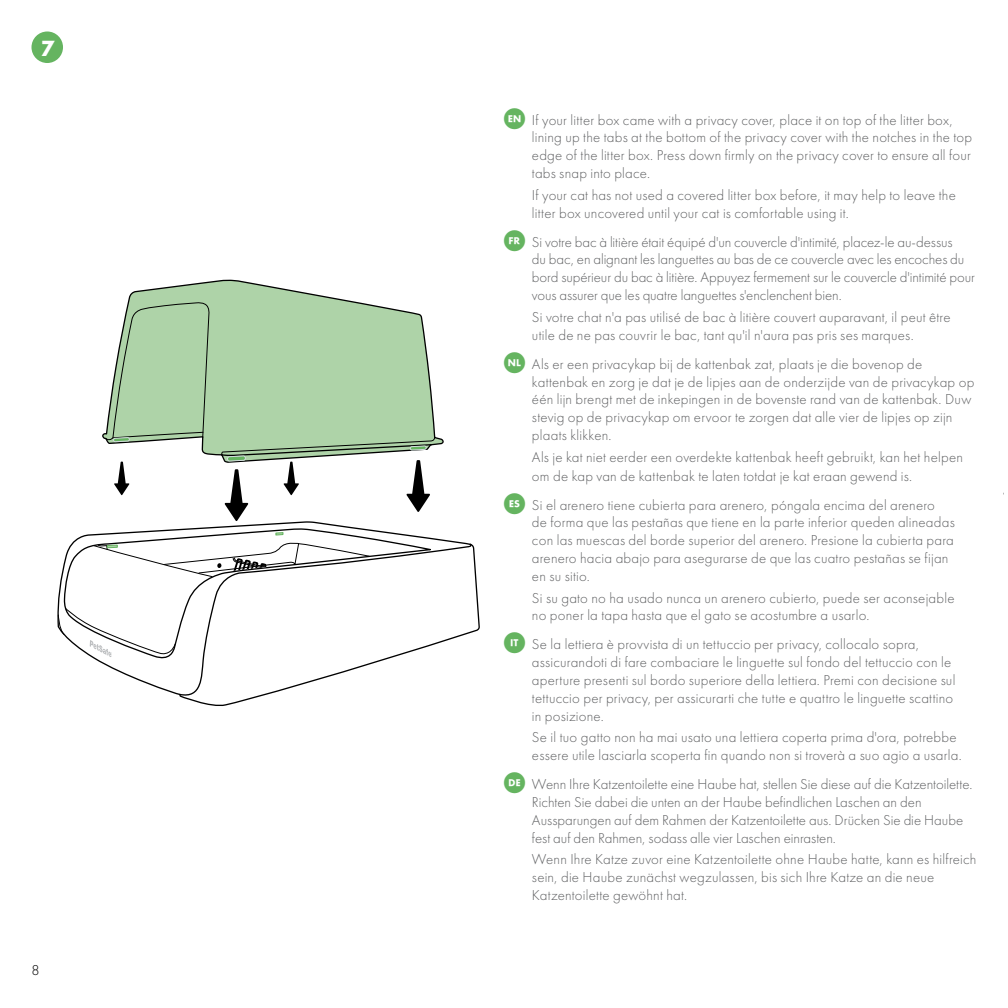
<style>
.page{position:relative;width:1008px;height:1008px;background:#fff}
.page>*{position:absolute;margin:0;border:0;box-sizing:border-box;transform-origin:0 0}
.t1{font:22.93px "Futura PT Bold";color:#fff}
.t2{font:14.88px/17.8px "Futura PT Light";letter-spacing:.015em;color:#5f6062}
.t3{font:14.88px/17.8px "Futura PT Light";letter-spacing:-.005em;color:#5f6062}
.t4{font:14.88px "Futura PT Light";color:#000}
.s1{color:#65b460}
</style>
<div class="page">
<div style="left:31px;top:31px;width:32px;height:32px;background:#65b460;border-radius:50%"></div>
<svg style="left:57px;top:539px;width:423px;height:167px"></svg>
<svg style="left:64px;top:534px;width:375px;height:128px"></svg>
<svg style="left:178px;top:543px;width:295px;height:156px"></svg>
<svg style="left:57px;top:607px;width:119px;height:50px"></svg>
<svg style="left:128px;top:279px;width:316px;height:166px"></svg>
<svg style="left:93px;top:302px;width:343px;height:276px"></svg>
<h1 class="t1" style="left:40px;top:33px;width:15px">7</h1>
<p class="t4" style="left:32px;top:961px;width:10px">8</p>
<p class="t2" style="left:532px;top:111px;width:442px">If your litter box came with a privacy cover, place it on top of the litter box, lining up the tabs at the bottom of the privacy cover with the notches in the top edge of the litter box. Press down firmly on the privacy cover to ensure all four tabs snap into place.</p>
<p class="t2" style="left:532px;top:186px;width:425px">If your cat has not used a covered litter box before, it may help to leave the litter box uncovered until your cat is comfortable using it.</p>
<p class="t3" style="left:532px;top:233px;width:444px">Si votre bac à litière était équipé d'un couvercle d'intimité, placez-le au-dessus<br>du bac, en alignant les languettes au bas de ce couvercle avec les encoches du bord supérieur du bac à litière. Appuyez fermement sur le couvercle d'intimité pour vous assurer que les quatre languettes s'enclenchent bien.</p>
<p class="t2" style="left:532px;top:308px;width:420px">Si votre chat n'a pas utilisé de bac à litière couvert auparavant, il peut être utile de ne pas couvrir le bac, tant qu'il n'aura pas pris ses marques.</p>
<p class="t2" style="left:532px;top:355px;width:444px">Als er een privacykap bij de kattenbak zat, plaats je die bovenop de kattenbak en zorg je dat je de lipjes aan de onderzijde van de privacykap op één lijn brengt met de inkepingen in de bovenste rand van de kattenbak. Duw stevig op de privacykap om ervoor te zorgen dat alle vier de lipjes op zijn plaats klikken.</p>
<p class="t2" style="left:532px;top:447px;width:432px;line-height:18.9px">Als je kat niet eerder een overdekte kattenbak heeft gebruikt, kan het helpen om de kap van de kattenbak te laten totdat je kat eraan gewend is.</p>
<p class="t2" style="left:532px;top:496px;width:424px;text-indent:-28px"><span class="s1">▲</span> Si el arenero tiene cubierta para arenero, póngala encima del arenero<br>de forma que las pestañas que tiene en la parte inferior queden alineadas con las muescas del borde superior del arenero. Presione la cubierta para arenero hacia abajo para asegurarse de que las cuatro pestañas se fijan en su sitio.</p>
<p class="t2" style="left:532px;top:589px;width:424px">Si su gato no ha usado nunca un arenero cubierto, puede ser aconsejable no poner la tapa hasta que el gato se acostumbre a usarlo.</p>
<p class="t2" style="left:532px;top:636px;width:425px">Se la lettiera è provvista di un tettuccio per privacy, collocalo sopra, assicurandoti di fare combaciare le linguette sul fondo del tettuccio con le aperture presenti sul bordo superiore della lettiera. Premi con decisione sul tettuccio per privacy, per assicurarti che tutte e quattro le linguette scattino in posizione.</p>
<p class="t2" style="left:532px;top:729px;width:431px">Se il tuo gatto non ha mai usato una lettiera coperta prima d'ora, potrebbe essere utile lasciarla scoperta fin quando non si troverà a suo agio a usarla.</p>
<p class="t2" style="left:532px;top:776px;width:442px">Wenn Ihre Katzentoilette eine Haube hat, stellen Sie diese auf die Katzentoilette.<br>Richten Sie dabei die unten an der Haube befindlichen Laschen an den Aussparungen auf dem Rahmen der Katzentoilette aus. Drücken Sie die Haube fest auf den Rahmen, sodass alle vier Laschen einrasten.</p>
<p class="t2" style="left:532px;top:851px;width:446px">Wenn Ihre Katze zuvor eine Katzentoilette ohne Haube hatte, kann es hilfreich sein, die Haube zunächst wegzulassen, bis sich Ihre Katze an die neue<br>Katzentoilette gewöhnt hat.</p>
</div>
